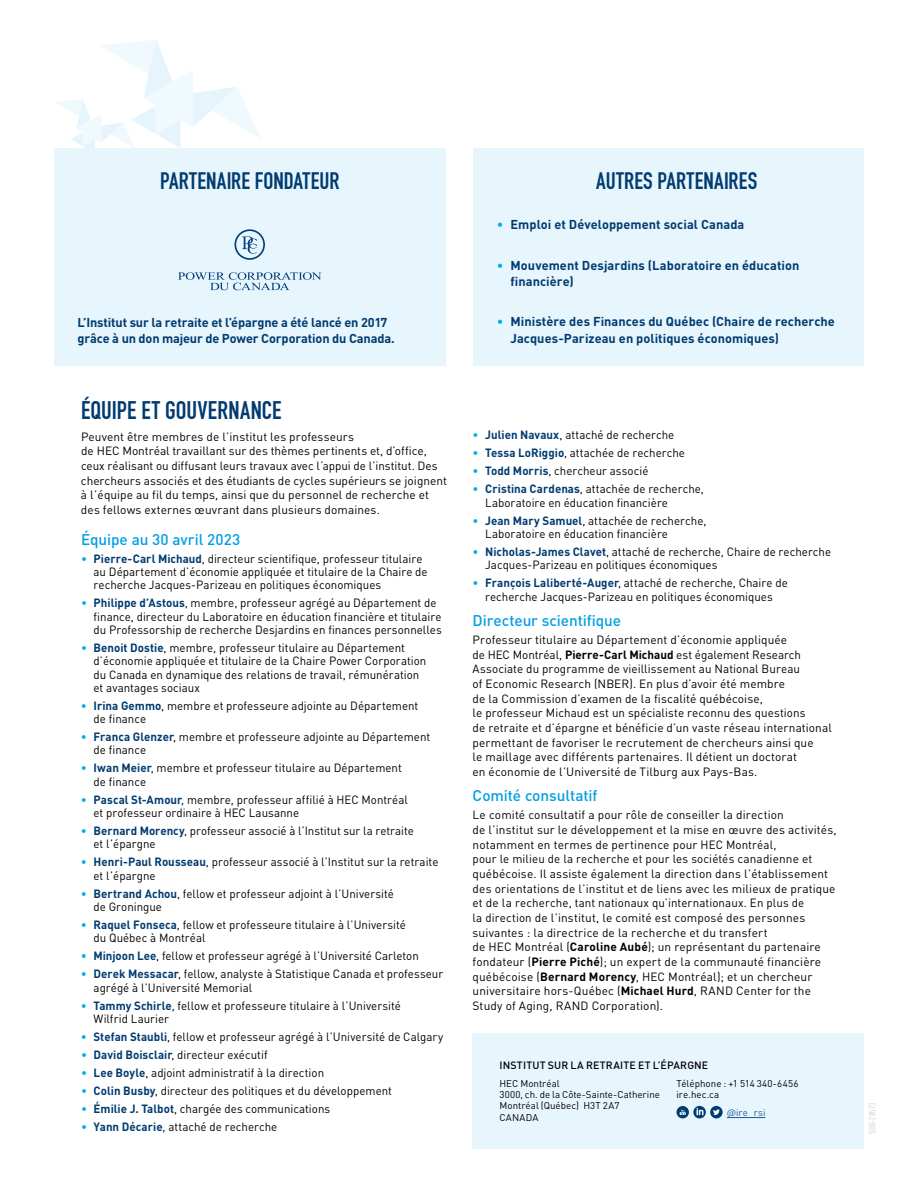
<style>
.page{position:relative;width:918px;height:1188px;background:#fff}
.page>*{position:absolute;margin:0;border:0;box-sizing:border-box;transform-origin:0 0}
.t1{font:25.2px "DIN Engschrift Std";letter-spacing:.005em;color:#003b71}
.t2{font:23.55px "DIN Engschrift Std";letter-spacing:.005em;color:#003b71}
.t3{font:500 15.3px "DINOT";letter-spacing:-.005em;color:#009fe3}
.t4{font:700 12.75px/16.4px "DINOT";letter-spacing:.005em;color:#003b71}
.t5{font:700 12.75px/15.8px "DINOT";letter-spacing:-.015em;color:#003b71}
.t6{font:11.85px/14.7px "DINOT";letter-spacing:.005em;color:#000}
.t7{font:500 10.5px "DINOT";letter-spacing:.02em;color:#000}
.t8{font:9.75px/11.2px "DINOT";letter-spacing:.005em;color:#000}
.t9{font:9.75px "DINOT";letter-spacing:.005em;color:#245897}
.t10{font:condensed 9px "DINOT";letter-spacing:.025em;color:#c9cacb}
.s1{color:#00ace9}
.s2{font-weight:700;color:#003b71}
.s3{font-weight:400;color:#00ace9}
.s4{font-weight:700}
</style>
<div class="page">
<svg style="left:55px;top:40px;width:206px;height:108px"></svg>
<div style="left:472px;top:1033px;width:392px;height:115px;background:#e7f5fd"></div>
<hr style="left:727px;top:1117px;width:38px;height:1px;background:#245897">
<div style="left:677px;top:1106px;width:12px;height:12px;background:#003b71;border-radius:50%"></div>
<svg style="left:680px;top:1110px;width:6px;height:5px"></svg>
<svg style="left:693px;top:1106px;width:13px;height:12px"></svg>
<div style="left:710px;top:1106px;width:13px;height:12px;background:#003b71;border-radius:50%"></div>
<svg style="left:713px;top:1109px;width:7px;height:6px"></svg>
<div style="left:54px;top:148px;width:392px;height:218px;background:#e7f5fd"></div>
<svg style="left:178px;top:272px;width:143px;height:18px"></svg>
<svg style="left:235px;top:229px;width:30px;height:31px"></svg>
<div style="left:474px;top:148px;width:390px;height:218px;background:#e7f5fd"></div>
<h2 class="t2" style="left:160px;top:167px;width:181px">PARTENAIRE FONDATEUR</h2>
<p class="t5" style="left:78px;top:314px;width:319px">L’Institut sur la retraite et l’épargne a été lancé en 2017 grâce à un don majeur de Power Corporation du Canada.</p>
<h1 class="t1" style="left:81px;top:395px;width:202px">ÉQUIPE ET GOUVERNANCE</h1>
<p class="t6" style="left:81px;top:429px;width:368px">Peuvent être membres de l’institut les professeurs<br>de HEC Montréal travaillant sur des thèmes pertinents et, d’office, ceux réalisant ou diffusant leurs travaux avec l’appui de l’institut. Des chercheurs associés et des étudiants de cycles supérieurs se joignent à l’équipe au fil du temps, ainsi que du personnel de recherche et des fellows externes œuvrant dans plusieurs domaines.</p>
<p class="t3" style="left:81px;top:529px;width:161px">Équipe au 30 avril 2023</p>
<p class="t6" style="left:94px;top:552px;width:336px;line-height:13.4px;text-indent:-13px"><span class="s1">•</span> <span class="s2">Pierre-Carl Michaud</span>, directeur scientifique, professeur titulaire au Département d’économie appliquée et titulaire de la Chaire de recherche Jacques‑Parizeau en politiques économiques</p>
<p class="t6" style="left:94px;top:596px;width:350px;line-height:13.4px;text-indent:-13px"><span class="s1">•</span> <span class="s2">Philippe d’Astous</span>, membre, professeur agrégé au Département de finance, directeur du Laboratoire en éducation financière et titulaire du Professorship de recherche Desjardins en finances personnelles</p>
<p class="t6" style="left:94px;top:641px;width:334px;line-height:13.2px;text-indent:-13px"><span class="s1">•</span> <span class="s2">Benoit Dostie</span>, membre, professeur titulaire au Département d’économie appliquée et titulaire de la Chaire Power Corporation du Canada en dynamique des relations de travail, rémunération et avantages sociaux</p>
<p class="t6" style="left:94px;top:699px;width:326px;line-height:13.2px;text-indent:-13px"><span class="s1">•</span> <span class="s2">Irina Gemmo</span>, membre et professeure adjointe au Département de finance</p>
<p class="t6" style="left:94px;top:730px;width:338px;line-height:13.2px;text-indent:-13px"><span class="s1">•</span> <span class="s2">Franca Glenzer</span>, membre et professeure adjointe au Département de finance</p>
<p class="t6" style="left:94px;top:761px;width:310px;line-height:13.2px;text-indent:-13px"><span class="s1">•</span> <span class="s2">Iwan Meier</span>, membre et professeur titulaire au Département de finance</p>
<p class="t6" style="left:94px;top:793px;width:316px;line-height:13.4px;text-indent:-13px"><span class="s1">•</span> <span class="s2">Pascal St-Amour</span>, membre, professeur affilié à HEC Montréal et professeur ordinaire à HEC Lausanne</p>
<p class="t6" style="left:94px;top:824px;width:322px;line-height:13.2px;text-indent:-13px"><span class="s1">•</span> <span class="s2">Bernard Morency</span>, professeur associé à l’Institut sur la retraite et l’épargne</p>
<p class="t6" style="left:94px;top:855px;width:346px;line-height:13.2px;text-indent:-13px"><span class="s1">•</span> <span class="s2">Henri-Paul Rousseau</span>, professeur associé à l’Institut sur la retraite et l’épargne</p>
<p class="t6" style="left:94px;top:887px;width:302px;line-height:13.4px;text-indent:-13px"><span class="s1">•</span> <span class="s2">Bertrand Achou</span>, fellow et professeur adjoint à l’Université de Groningue</p>
<p class="t6" style="left:94px;top:918px;width:314px;line-height:13.2px;text-indent:-13px"><span class="s1">•</span> <span class="s2">Raquel Fonseca</span>, fellow et professeure titulaire à l’Université du Québec à Montréal</p>
<p class="t6" style="left:81px;top:949px;width:339px"><span class="s1">•</span> <span class="s2">Minjoon Lee</span>, fellow et professeur agrégé à l’Université Carleton</p>
<p class="t6" style="left:94px;top:967px;width:351px;line-height:13.4px;text-indent:-13px"><span class="s1">•</span> <span class="s2">Derek Messacar</span>, fellow, analyste à Statistique Canada et professeur agrégé à l’Université Memorial</p>
<p class="t6" style="left:94px;top:999px;width:309px;line-height:13.4px;text-indent:-13px"><span class="s1">•</span> <span class="s2">Tammy Schirle</span>, fellow et professeure titulaire à l’Université<br>Wilfrid Laurier</p>
<p class="t6" style="left:81px;top:1029px;width:364px"><span class="s1">•</span> <span class="s2">Stefan Staubli</span>, fellow et professeur agrégé à l’Université de Calgary</p>
<p class="t6" style="left:81px;top:1047px;width:188px"><span class="s1">•</span> <span class="s2">David Boisclair</span>, directeur exécutif</p>
<p class="t6" style="left:81px;top:1065px;width:245px"><span class="s1">•</span> <span class="s2">Lee Boyle</span>, adjoint administratif à la direction</p>
<p class="t6" style="left:81px;top:1083px;width:313px"><span class="s1">•</span> <span class="s2">Colin Busby</span>, directeur des politiques et du développement</p>
<p class="t6" style="left:81px;top:1101px;width:251px"><span class="s1">•</span> <span class="s2">Émilie J. Talbot</span>, chargée des communications</p>
<p class="t6" style="left:81px;top:1120px;width:198px"><span class="s1">•</span> <span class="s2">Yann Décarie</span>, attaché de recherche</p>
<h2 class="t2" style="left:596px;top:167px;width:163px">AUTRES PARTENAIRES</h2>
<p class="t4" style="left:497px;top:216px;width:249px"><span class="s3">•</span> Emploi et Développement social Canada</p>
<p class="t4" style="left:510px;top:256px;width:290px;text-indent:-14px"><span class="s3">•</span> Mouvement Desjardins (Laboratoire en éducation financière)</p>
<p class="t4" style="left:510px;top:313px;width:326px;text-indent:-14px"><span class="s3">•</span> Ministère des Finances du Québec (Chaire de recherche<br>Jacques-Parizeau en politiques économiques)</p>
<p class="t6" style="left:473px;top:427px;width:203px"><span class="s1">•</span> <span class="s2">Julien Navaux</span>, attaché de recherche</p>
<p class="t6" style="left:473px;top:446px;width:214px"><span class="s1">•</span> <span class="s2">Tessa LoRiggio</span>, attachée de recherche</p>
<p class="t6" style="left:473px;top:464px;width:177px"><span class="s1">•</span> <span class="s2">Todd Morris</span>, chercheur associé</p>
<p class="t6" style="left:485px;top:482px;width:220px;line-height:13.2px;text-indent:-13px"><span class="s1">•</span> <span class="s2">Cristina Cardenas</span>, attachée de recherche,<br>Laboratoire en éducation financière</p>
<p class="t6" style="left:485px;top:514px;width:223px;line-height:13.2px;text-indent:-13px"><span class="s1">•</span> <span class="s2">Jean Mary Samuel</span>, attachée de recherche,<br>Laboratoire en éducation financière</p>
<p class="t6" style="left:485px;top:545px;width:348px;line-height:13.4px;text-indent:-13px"><span class="s1">•</span> <span class="s2">Nicholas-James Clavet</span>, attaché de recherche, Chaire de recherche<br>Jacques-Parizeau en politiques économiques</p>
<p class="t6" style="left:473px;top:576px;width:317px;line-height:13.4px;text-align:center"><span class="s1">•</span> <span class="s2">François Laliberté-Auger</span>, attaché de recherche, Chaire de recherche Jacques-Parizeau en politiques économiques</p>
<p class="t3" style="left:473px;top:611px;width:150px">Directeur scientifique</p>
<p class="t6" style="left:473px;top:632px;width:361px">Professeur titulaire au Département d’économie appliquée<br>de HEC Montréal, <span class="s4">Pierre-Carl Michaud</span> est également Research Associate du programme de vieillissement au National Bureau<br>of Economic Research (NBER). En plus d’avoir été membre<br>de la Commission d’examen de la fiscalité québécoise,<br>le professeur Michaud est un spécialiste reconnu des questions<br>de retraite et d’épargne et bénéficie d’un vaste réseau international permettant de favoriser le recrutement de chercheurs ainsi que<br>le maillage avec différents partenaires. Il détient un doctorat<br>en économie de l’Université de Tilburg aux Pays-Bas.</p>
<p class="t3" style="left:473px;top:786px;width:127px">Comité consultatif</p>
<p class="t6" style="left:473px;top:807px;width:366px">Le comité consultatif a pour rôle de conseiller la direction<br>de l’institut sur le développement et la mise en œuvre des activités, notamment en termes de pertinence pour HEC Montréal,<br>pour le milieu de la recherche et pour les sociétés canadienne et québécoise. Il assiste également la direction dans l’établissement des orientations de l’institut et de liens avec les milieux de pratique et de la recherche, tant nationaux qu’internationaux. En plus de<br>la direction de l’institut, le comité est composé des personnes suivantes : la directrice de la recherche et du transfert<br>de HEC Montréal (<span class="s4">Caroline Aubé</span>); un représentant du partenaire fondateur (<span class="s4">Pierre Piché</span>); un expert de la communauté financière québécoise (<span class="s4">Bernard Morency</span>, HEC Montréal); et un chercheur universitaire hors-Québec (<span class="s4">Michael Hurd</span>, RAND Center for the Study of Aging, RAND Corporation).</p>
<p class="t7" style="left:500px;top:1058px;width:210px">INSTITUT SUR LA RETRAITE ET L’ÉPARGNE</p>
<p class="t8" style="left:500px;top:1078px;width:162px">HEC Montréal<br>3000, ch. de la Côte-Sainte-Catherine<br>Montréal (Québec) H3T 2A7<br>CANADA</p>
<p class="t8" style="left:676px;top:1078px;width:123px">Téléphone : +1 514 340-6456 ire.hec.ca</p>
<p class="t9" style="left:727px;top:1107px;width:40px">@ire_rsi</p>
<p class="t10" style="left:867px;top:1134px;width:33px;rotate:-90deg">SDG-28573</p>
</div>
